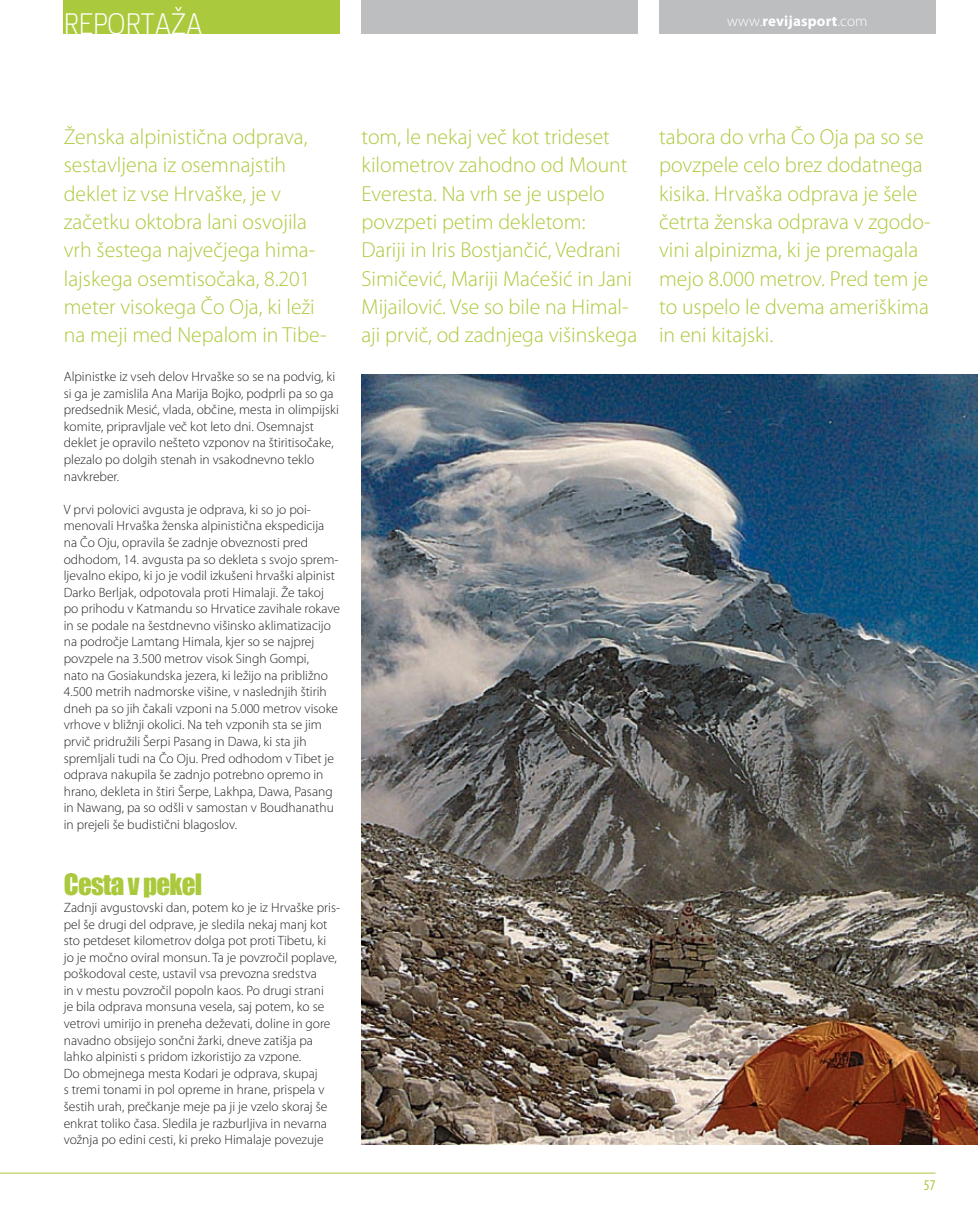
<style>
.page{position:relative;width:978px;height:1208px;background:#fff}
.page>*{position:absolute;margin:0;border:0;box-sizing:border-box;transform-origin:0 0}
.t1{font:300 30px "Section";color:#fff}
.t2{font:27px "Impact";letter-spacing:-.025em;color:#abc93c}
.t3{font:300 21.75px/28.3px "Myriad Pro";color:#abc93c}
.t4{font:700 15px "Myriad Pro";letter-spacing:.01em;color:#fff}
.t5{font:condensed 15px "Myriad Pro";color:#abc93c}
.t6{font:300 13.5px/16.6px "Myriad Pro";color:#232020}
.s1{font-weight:300}
</style>
<div class="page">
<div style="left:64px;top:0;width:276px;height:34px;background:#abc93c"></div>
<div style="left:361px;top:0;width:277px;height:34px;background:#bcbec0"></div>
<div style="left:659px;top:0;width:276px;height:34px;background:#bcbec0"></div>
<hr style="left:0;top:1172px;width:935px;height:1px;background:#abc93c">
<img style="left:361px;top:374px;width:617px;height:770px">
<p class="t1" style="left:64px;top:7px;width:140px">REPORTAŽA</p>
<p class="t4" style="left:727px;top:11px;width:142px"><span class="s1">www.</span>revijasport<span class="s1">.com</span></p>
<p class="t3" style="left:64px;top:122px;width:264px">Ženska alpinistična odprava, sestavljena iz osemnajstih deklet iz vse Hrvaške, je v začetku oktobra lani osvojila vrh šestega največjega hima&shy;lajskega osemtisočaka, 8.201 meter visokega Čo Oja, ki leži na meji med Nepalom in Tibe-</p>
<p class="t3" style="left:361px;top:122px;width:277px">tom, le nekaj več kot trideset kilometrov zahodno od Mount<br>Everesta. Na vrh se je uspelo povzpeti petim dekletom:<br>Dariji in Iris Bostjančić, Vedrani<br>Simičević, Mariji Maćešić in Jani<br>Mijailović. Vse so bile na Himal&shy;aji prvič, od zadnjega višinskega</p>
<p class="t3" style="left:659px;top:122px;width:273px">tabora do vrha Čo Oja pa so se povzpele celo brez dodatnega kisika. Hrvaška odprava je šele četrta ženska odprava v zgodo&shy;vini alpinizma, ki je premagala mejo 8.000 metrov. Pred tem je to uspelo le dvema ameriškima in eni kitajski.</p>
<p class="t6" style="left:64px;top:368px;width:277px">Alpinistke iz vseh delov Hrvaške so se na podvig, ki si ga je zamislila Ana Marija Bojko, podprli pa so ga predsednik Mesić, vlada, občine, mesta in olimpijski komite, pripravljale več kot leto dni. Osemnajst deklet je opravilo nešteto vzponov na štiritisočake, plezalo po dolgih stenah in vsakodnevno teklo navkreber.</p>
<p class="t6" style="left:64px;top:501px;width:278px">V prvi polovici avgusta je odprava, ki so jo poi&shy;menovali Hrvaška ženska alpinistična ekspedicija na Čo Oju, opravila še zadnje obveznosti pred odhodom, 14. avgusta pa so dekleta s svojo sprem&shy;ljevalno ekipo, ki jo je vodil izkušeni hrvaški alpinist Darko Berljak, odpotovala proti Himalaji. Že takoj po prihodu v Katmandu so Hrvatice zavihale rokave in se podale na šestdnevno višinsko aklimatizacijo na področje Lamtang Himala, kjer so se najprej povzpele na 3.500 metrov visok Singh Gompi,<br>nato na Gosiakundska jezera, ki ležijo na približno 4.500 metrih nadmorske višine, v naslednjih štirih dneh pa so jih čakali vzponi na 5.000 metrov visoke vrhove v bližnji okolici. Na teh vzponih sta se jim prvič pridružili Šerpi Pasang in Dawa, ki sta jih spremljali tudi na Čo Oju. Pred odhodom v Tibet je odprava nakupila še zadnjo potrebno opremo in hrano, dekleta in štiri Šerpe, Lakhpa, Dawa, Pasang in Nawang, pa so odšli v samostan v Boudhanathu in prejeli še budistični blagoslov.</p>
<p class="t2" style="left:64px;top:863px;width:140px">Cesta v pekel</p>
<p class="t6" style="left:64px;top:899px;width:278px">Zadnji avgustovski dan, potem ko je iz Hrvaške pris&shy;pel še drugi del odprave, je sledila nekaj manj kot sto petdeset kilometrov dolga pot proti Tibetu, ki<br>jo je močno oviral monsun. Ta je povzročil poplave, poškodoval ceste, ustavil vsa prevozna sredstva<br>in v mestu povzročil popoln kaos. Po drugi strani<br>je bila odprava monsuna vesela, saj potem, ko se vetrovi umirijo in preneha deževati, doline in gore navadno obsijejo sončni žarki, dneve zatišja pa lahko alpinisti s pridom izkoristijo za vzpone.<br>Do obmejnega mesta Kodari je odprava, skupaj<br>s tremi tonami in pol opreme in hrane, prispela v šestih urah, prečkanje meje pa ji je vzelo skoraj še enkrat toliko časa. Sledila je razburljiva in nevarna vožnja po edini cesti, ki preko Himalaje povezuje</p>
<p class="t5" style="left:924px;top:1176px;width:13px">57</p>
</div>
